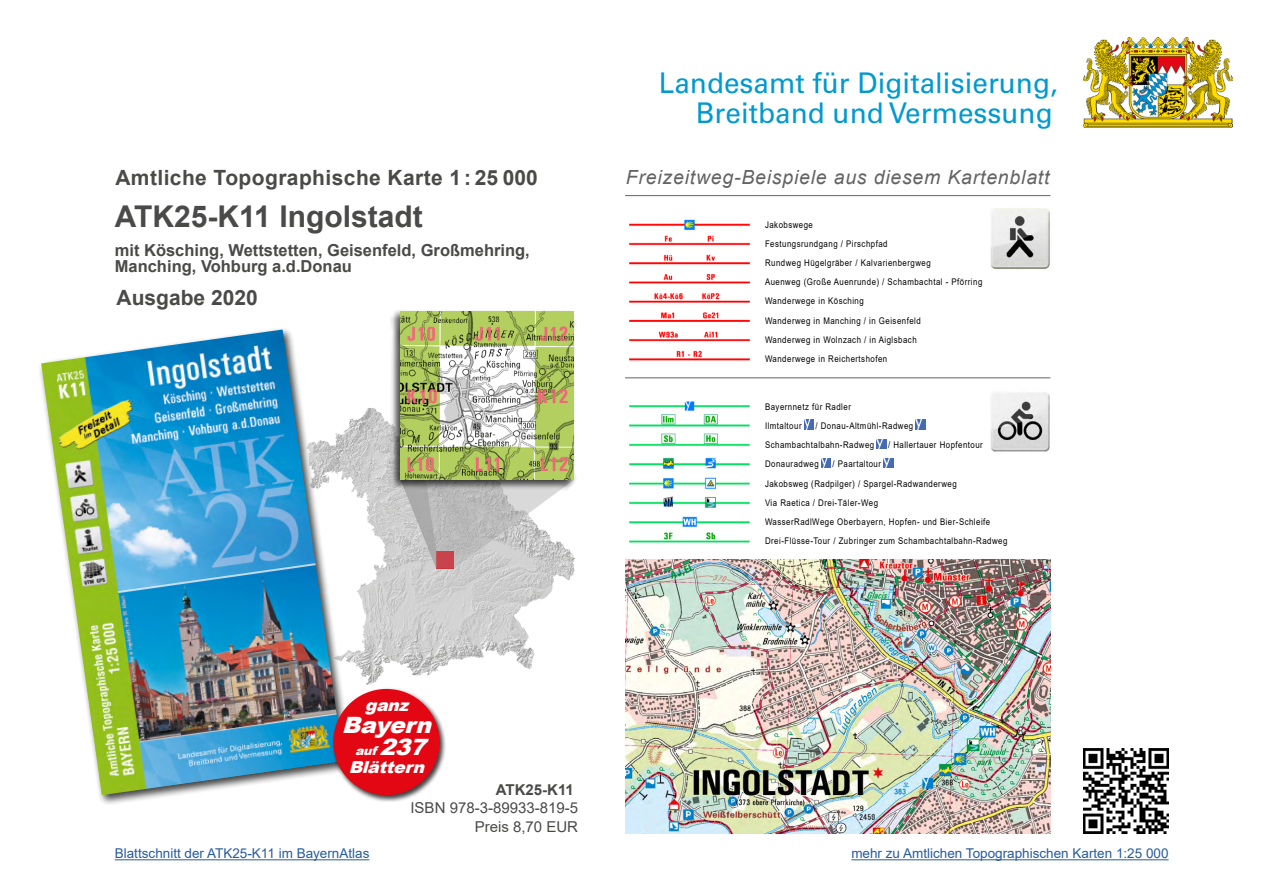
<style>
.page{position:relative;width:1263px;height:893px;background:#fff}
.page>*{position:absolute;margin:0;border:0;box-sizing:border-box;transform-origin:0 0}
.t1{font:700 30px "Arial";color:#4a4a49}
.t2{font:28.5px/30px "Univers";color:#0099d0;text-align:right}
.t3{font:italic 900 22.5px "Arial";color:#fff;scale:1.05 1}
.t4{font:700 21px "Arial";letter-spacing:.02em;color:#4a4a49}
.t5{font:700 21px "Arial";color:#4a4a49}
.t6{font:italic 19.5px "Arial";letter-spacing:.04em;color:#646363}
.t7{font:700 16.5px/16.5px "Arial";color:#4a4a49}
.t8{font:italic 900 16.5px "Arial";color:#fff;scale:1.05 1}
.t9{font:15px/18.8px "Arial";color:#4a4a49;text-align:right}
.t10{font:700 15px "Arial";color:#4a4a49}
.t11{font:13.5px "Arial";color:#275b9b}
.t12{font:italic 900 12px "Arial";color:#fff;scale:1.05 1}
.t13{font:9.15px/19.2px "Arial";letter-spacing:.06em;color:#000;scale:.86 1}
.s1{font-size:22.5px}
</style>
<div class="page">
<img style="left:354px;top:408px;width:221px;height:277px">
<svg style="left:401px;top:491px;width:173px;height:78px;background:#c9c6c6"></svg>
<hr style="left:625px;top:195px;width:425px;height:1px;background:#646363">
<hr style="left:625px;top:377px;width:425px;height:1px;background:#646363">
<div style="left:38px;top:326px;width:316px;height:480px;background:#000;opacity:.75"></div>
<img style="left:41px;top:330px;width:302px;height:465px">
<div style="left:390px;top:309px;width:186px;height:182px;background:#000;opacity:.75"></div>
<img style="left:401px;top:311px;width:173px;height:169px">
<img style="left:625px;top:559px;width:425px;height:274px">
<hr style="left:115px;top:859px;width:254px;height:1px;background:#275b9b">
<img style="left:629px;top:219px;width:121px;height:142px">
<img style="left:629px;top:401px;width:121px;height:142px">
<svg style="left:804px;top:420px;width:10px;height:9px"></svg>
<svg style="left:916px;top:420px;width:9px;height:9px"></svg>
<svg style="left:877px;top:439px;width:9px;height:9px"></svg>
<svg style="left:821px;top:458px;width:9px;height:9px"></svg>
<svg style="left:884px;top:458px;width:9px;height:9px"></svg>
<img style="left:990px;top:208px;width:60px;height:62px">
<img style="left:990px;top:392px;width:60px;height:60px">
<img style="left:1083px;top:38px;width:149px;height:89px">
<div style="left:331px;top:686px;width:115px;height:116px;background:#000;opacity:.75"></div>
<div style="left:333px;top:689px;width:107px;height:106px;background:#e30613;border-radius:50%"></div>
<img style="left:1083px;top:748px;width:85px;height:85px">
<hr style="left:851px;top:859px;width:317px;height:1px;background:#275b9b">
<h3 class="t4" style="left:115px;top:163px;width:424px">Amtliche Topographische Karte 1 : 25 000</h3>
<h1 class="t1" style="left:115px;top:195px;width:309px">ATK25-K11 Ingolstadt</h1>
<h3 class="t7" style="left:115px;top:242px;width:417px">mit Kösching, Wettstetten, Geisenfeld, Großmehring,<br>Manching, Vohburg a.d.Donau</h3>
<h3 class="t5" style="left:117px;top:282px;width:143px">Ausgabe 2020</h3>
<h2 class="t2" style="left:659px;top:68px;width:400px">Landesamt für Digitalisierung,<br>Breitband und Vermessung</h2>
<h3 class="t6" style="left:626px;top:165px;width:425px">Freizeitweg-Beispiele aus diesem Kartenblatt</h3>
<p class="t13" style="left:765px;top:215px;width:254px">Jakobswege<br>Festungsrundgang / Pirschpfad<br>Rundweg Hügelgräber / Kalvarienbergweg<br>Auenweg (Große Auenrunde) / Schambachtal - Pförring Wanderwege in Kösching<br>Wanderweg in Manching / in Geisenfeld<br>Wanderweg in Wolnzach / in Aiglsbach<br>Wanderwege in Reichertshofen</p>
<p class="t13" style="left:765px;top:397px;width:101px">Bayernnetz für Radler<br>Ilmtaltour</p>
<p class="t13" style="left:765px;top:416px;width:174px;text-indent:50px">/ Donau-Altmühl-Radweg<br>Schambachtalbahn-Radweg</p>
<p class="t13" style="left:888px;top:435px;width:112px">/ Hallertauer Hopfentour</p>
<p class="t13" style="left:765px;top:454px;width:283px;text-indent:67px">/ Paartaltour<br>Jakobsweg (Radpilger) / Spargel-Radwanderweg<br>Via Raetica / Drei-Täler-Weg<br>WasserRadlWege Oberbayern, Hopfen- und Bier-Schleife Drei-Flüsse-Tour / Zubringer zum Schambachtalbahn-Radweg</p>
<p class="t13" style="left:765px;top:454px;width:64px">Donauradweg</p>
<h3 class="t8" style="left:365px;top:693px;width:49px">ganz</h3>
<h3 class="t3" style="left:342px;top:708px;width:94px">Bayern</h3>
<h3 class="t12" style="left:355px;top:742px;width:77px">auf <span class="s1">237</span></h3>
<h3 class="t8" style="left:349px;top:755px;width:79px">Blättern</h3>
<h3 class="t11" style="left:115px;top:844px;width:256px">Blattschnitt der ATK25-K11 im BayernAtlas</h3>
<h3 class="t10" style="left:496px;top:779px;width:80px">ATK25-K11</h3>
<h3 class="t9" style="left:410px;top:798px;width:169px">ISBN 978-3-89933-819-5<br>Preis 8,70 EUR</h3>
<h3 class="t11" style="left:851px;top:844px;width:319px">mehr zu Amtlichen Topographischen Karten 1:25 000</h3>
</div>
